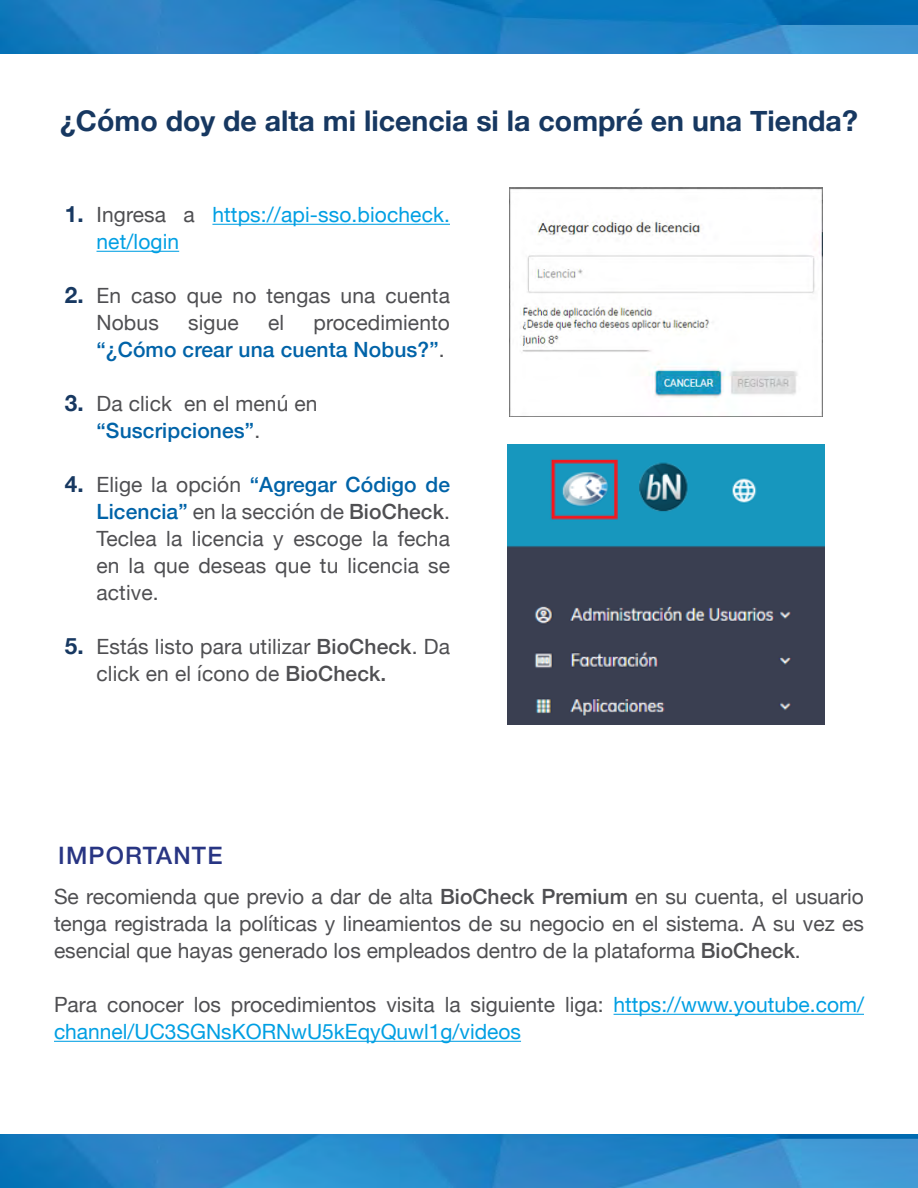
<style>
.page{position:relative;width:918px;height:1188px;background:#fff}
.page>*{position:absolute;margin:0;border:0;box-sizing:border-box;transform-origin:0 0}
.t1{font:700 28.5px "Helvetica Neue";color:#173861}
.t2{font:500 24px "Helvetica Neue";letter-spacing:.05em;color:#283583}
.t3{font:21px/27px "Helvetica Neue";letter-spacing:.005em;color:#4f4f52}
.t4{font:21px/27px "Helvetica Neue";color:#009fe3}
.t5{font:500 21px/27px "Helvetica Neue";letter-spacing:.005em;color:#0063a8;text-align:right}
.s1{font-weight:700;font-size:22.5px;color:#173861}
.s2{color:#4f4f52}
.s3{font-weight:400;color:#4f4f52}
.s4{font-weight:500;color:#0063a8}
.s5{font-weight:500}
</style>
<div class="page">
<img style="left:0;top:0;width:918px;height:54px">
<img style="left:0;top:1134px;width:918px;height:54px">
<hr style="left:212px;top:224px;width:238px;height:1px;background:#009fe3">
<hr style="left:97px;top:251px;width:82px;height:1px;background:#009fe3">
<img style="left:510px;top:187px;width:312px;height:230px">
<img style="left:508px;top:445px;width:316px;height:280px">
<hr style="left:614px;top:1014px;width:250px;height:1px;background:#009fe3">
<hr style="left:54px;top:1041px;width:467px;height:1px;background:#009fe3">
<h1 class="t1" style="left:60px;top:98px;width:799px">¿Cómo doy de alta mi licencia si la compré en una Tienda?</h1>
<p class="t4" style="left:97px;top:202px;width:355px;text-indent:-32px"><span class="s1">1.</span> <span class="s2">Ingresa a</span> https://api-sso.biocheck. net/login</p>
<p class="t3" style="left:97px;top:283px;width:355px;text-indent:-32px"><span class="s1">2.</span> En caso que no tengas una cuenta<br>Nobus</p>
<p class="t5" style="left:97px;top:308px;width:355px"><span class="s3">procedimiento<br></span>“¿Cómo crear una cuenta Nobus?”<span class="s3">.</span></p>
<p class="t3" style="left:97px;top:391px;width:223px;text-indent:-32px"><span class="s1">3.</span> Da click en el menú en <span class="s4">“Suscripciones”</span>.</p>
<p class="t3" style="left:97px;top:472px;width:355px;text-align:justify;text-indent:-32px"><span class="s1">4.</span> Elige la opción <span class="s4">“Agregar Código de Licencia”</span> en la sección de <span class="s5">BioCheck</span>.<br>Teclea la licencia y escoge la fecha en la que deseas que tu licencia se active.</p>
<p class="t3" style="left:97px;top:634px;width:355px;text-indent:-32px"><span class="s1">5.</span> Estás listo para utilizar <span class="s5">BioCheck</span>. Da click en el ícono de <span class="s5">BioCheck.</span></p>
<p class="t3" style="left:188px;top:310px;width:52px">sigue</p>
<p class="t3" style="left:268px;top:310px;width:18px">el</p>
<p class="t2" style="left:58px;top:837px;width:166px">IMPORTANTE</p>
<p class="t3" style="left:54px;top:884px;width:812px;text-align:justify">Se recomienda que previo a dar de alta <span class="s5">BioCheck Premium</span> en su cuenta, el usuario tenga registrada la políticas y lineamientos de su negocio en el sistema. A su vez es esencial que hayas generado los empleados dentro de la plataforma <span class="s5">BioCheck</span>.</p>
<p class="t4" style="left:54px;top:992px;width:812px"><span class="s2">Para conocer los procedimientos visita la siguiente liga:</span> https://www.youtube.com/ channel/UC3SGNsKORNwU5kEqyQuwl1g/videos</p>
</div>
